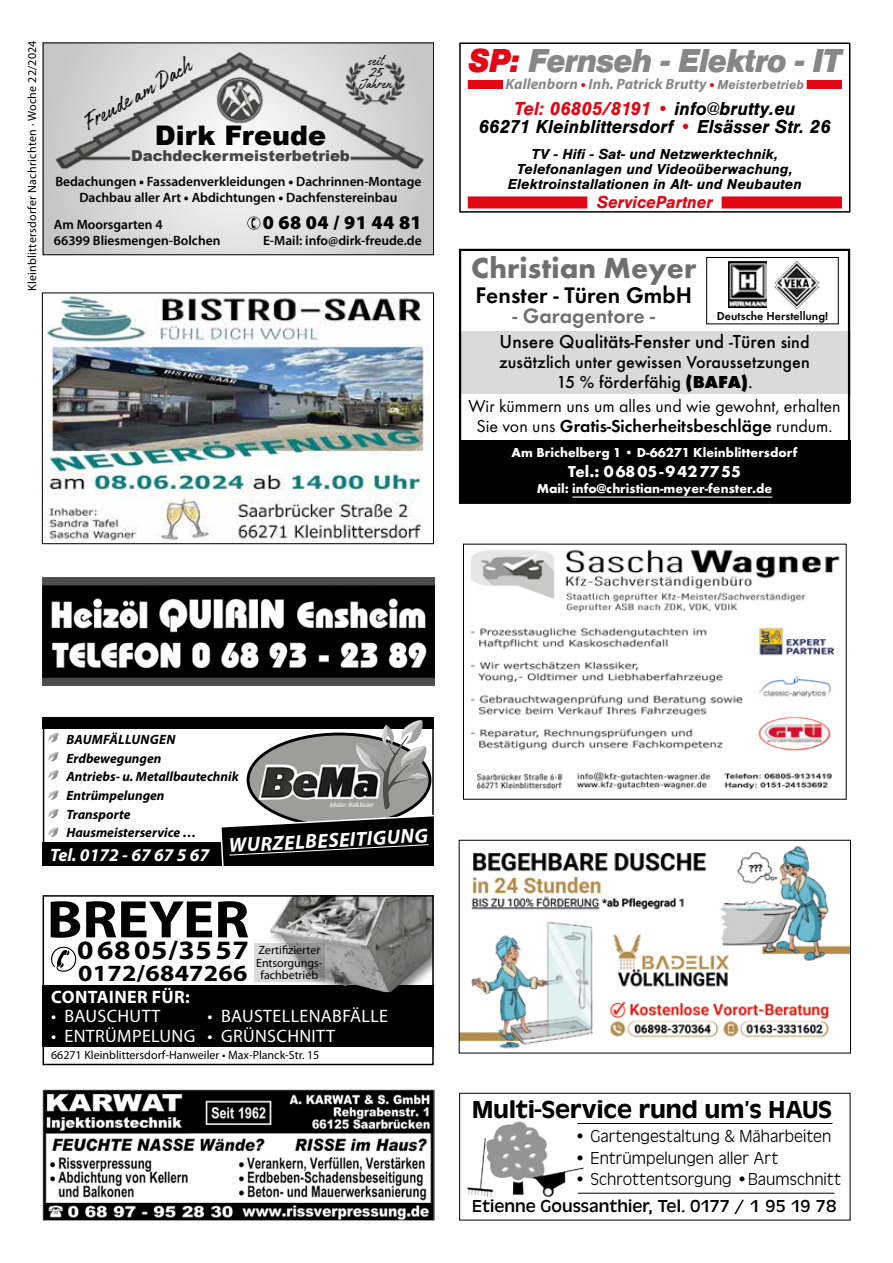
<style>
.page{position:relative;width:893px;height:1263px;background:#fff}
.page>*{position:absolute;margin:0;border:0;box-sizing:border-box;transform-origin:0 0}
.t1{font:700 53.25px "Myriad Pro";letter-spacing:-.005em;color:#000;scale:1.11 1}
.t2{font:italic 900 34.5px "Sans";letter-spacing:-.02em;color:#878787;scale:.93 1}
.t3{font:700 30.15px "Function";color:#706f6f}
.t4{font:900 27px "Arial";color:#000}
.t5{font:700 26.55px "Myriad Pro";letter-spacing:.02em;color:#000;scale:1.11 1}
.t6{font:500 25.5px "Antigone";color:#000;scale:1.05 1}
.t7{font:25.2px "Authenia Textured";color:#000}
.t8{font:600 23.4px "Function";color:#000}
.t9{font:700 23.25px "Myriad Pro";letter-spacing:.01em;color:#000;scale:1.11 1}
.t10{font:600 21.75px "Function";color:#706f6f}
.t11{font:italic 700 20.25px "Myriad Pro";color:#fff}
.t12{font:italic 700 19.5px/18px "Sans";color:#000;text-align:center;scale:.96 1}
.t13{font:500 19.5px "Function";letter-spacing:.005em;color:#000}
.t14{font:900 19.5px "Myriad Pro";letter-spacing:.02em;color:#000}
.t15{font:18px/20.2px "Function";color:#000;text-align:center}
.t16{font:300 18px "Antigone";color:#000}
.t17{font:500 18px/20.2px "Function";letter-spacing:.005em;color:#000;text-align:center}
.t18{font:18px "Myriad Pro";letter-spacing:.02em;color:#fff}
.t19{font:18px "Antigone";color:#000;scale:1.05 1}
.t20{font:italic 700 18px "Myriad Pro";color:#fff}
.t21{font:italic 700 18px "Sans";letter-spacing:-.01em;color:#e30613;scale:.96 1}
.t22{font:700 18px "Myriad Pro";letter-spacing:.02em;color:#fff}
.t23{font:700 16.5px "Function";letter-spacing:.01em;color:#fff}
.t24{font:15.45px/11.6px "Authenia Textured";color:#000;text-align:center}
.t25{font:italic 700 15px/15px "Sans";color:#000;text-align:center}
.t26{font:italic 700 15px "Myriad Pro";color:#878787}
.t27{font:900 15px "Arial";color:#4a4a49}
.t28{font:600 13.5px/16.2px "Myriad Pro";color:#000;text-align:center}
.t29{font:italic 700 13.5px/18.6px "Myriad Pro";color:#000}
.t30{font:700 13.5px "Function";letter-spacing:.005em;color:#fff}
.t31{font:12px/12.5px "Myriad Pro";color:#000;text-align:center}
.t32{font:12px "Myriad Pro";letter-spacing:.02em;color:#000}
.t33{font:600 12px "Function";color:#000}
.t34{font:italic condensed 6.9px "Myriad Pro";color:#fff}
.s1{font-weight:900}
.s2{color:#e30613}
.s3{font-family:"Sans";font-size:13.5px}
.s4{font-size:18px}
.s5{font-weight:800}
.s6{font-weight:600}
</style>
<div class="page">
<img style="left:461px;top:846px;width:388px;height:203px">
<div style="left:459px;top:840px;width:392px;height:213px;border:1px solid #000"></div>
<div style="left:807px;top:80px;width:35px;height:9px;background:#e30613"></div>
<div style="left:468px;top:80px;width:35px;height:9px;background:#e30613"></div>
<div style="left:468px;top:196px;width:119px;height:12px;background:#e30613"></div>
<div style="left:722px;top:196px;width:120px;height:12px;background:#e30613"></div>
<div style="left:459px;top:43px;width:391px;height:170px;border:2px solid #000"></div>
<img style="left:470px;top:549px;width:370px;height:241px">
<div style="left:43px;top:717px;width:391px;height:11px;background:#000"></div>
<div style="left:43px;top:842px;width:391px;height:24px;background:#000"></div>
<svg style="left:48px;top:732px;width:11px;height:10px"></svg>
<svg style="left:48px;top:752px;width:11px;height:10px"></svg>
<svg style="left:48px;top:770px;width:11px;height:10px"></svg>
<svg style="left:48px;top:808px;width:11px;height:10px"></svg>
<svg style="left:48px;top:790px;width:11px;height:10px"></svg>
<svg style="left:48px;top:827px;width:11px;height:10px"></svg>
<div style="left:43px;top:717px;width:391px;height:149px;border:2px solid #000"></div>
<svg style="left:248px;top:734px;width:182px;height:92px"></svg>
<img style="left:259px;top:720px;width:167px;height:89px">
<svg style="left:219px;top:813px;width:215px;height:53px"></svg>
<div style="left:43px;top:985px;width:391px;height:61px;background:#000"></div>
<div style="left:267px;top:895px;width:167px;height:110px;background:#000"></div>
<img style="left:270px;top:898px;width:161px;height:94px">
<div style="left:43px;top:895px;width:391px;height:170px;border:2px solid #000"></div>
<svg style="left:51px;top:947px;width:25px;height:25px"></svg>
<svg style="left:254px;top:943px;width:71px;height:38px;background:#bdbcbc"></svg>
<div style="left:459px;top:331px;width:391px;height:63px;background:#dadada"></div>
<div style="left:459px;top:440px;width:391px;height:63px;background:#000"></div>
<hr style="left:572px;top:496px;width:200px;height:2px;background:#fff">
<div style="left:459px;top:249px;width:391px;height:255px;border:2px solid #000"></div>
<img style="left:729px;top:261px;width:38px;height:46px">
<img style="left:774px;top:261px;width:45px;height:49px">
<div style="left:706px;top:257px;width:132px;height:67px;border:1px solid #000"></div>
<svg style="left:43px;top:43px;width:391px;height:212px;background:#cecece"></svg>
<hr style="left:577px;top:1123px;width:255px;height:1px;background:#000">
<hr style="left:578px;top:1193px;width:256px;height:1px;background:#000">
<div style="left:459px;top:1093px;width:391px;height:127px;border:1px solid #000"></div>
<img style="left:467px;top:1121px;width:121px;height:77px">
<img style="left:43px;top:1089px;width:391px;height:131px">
<img style="left:44px;top:296px;width:381px;height:246px">
<div style="left:42px;top:293px;width:392px;height:251px;border:1px solid #000"></div>
<img style="left:43px;top:577px;width:391px;height:109px">
<p class="t32" style="left:25px;top:291px;width:252px;rotate:-90deg">Kleinblittersdorfer Nachrichten · Woche 22/2024</p>
<h3 class="t7" style="left:78px;top:113px;width:123px;rotate:-30deg">Freude am Dach</h3>
<p class="t24" style="left:360px;top:57px;width:34px">seit<br>25<br>Jahren</p>
<h3 class="t4" style="left:155px;top:116px;width:173px">Dirk Freude</h3>
<p class="t27" style="left:131px;top:145px;width:220px">Dachdeckermeisterbetrieb</p>
<p class="t28" style="left:55px;top:173px;width:368px">Bedachungen <span class="s1">•</span> Fassadenverkleidungen <span class="s1">•</span> Dachrinnen-Montage<br>Dachbau aller Art <span class="s1">•</span> Abdichtungen <span class="s1">•</span> Dachfenstereinbau</p>
<p class="t28" style="left:54px;top:216px;width:168px;text-align:left">Am Moorsgarten 4<br>66399 Bliesmengen-Bolchen</p>
<h3 class="t14" style="left:263px;top:209px;width:161px">0 68 04 / 91 44 81</h3>
<p class="t28" style="left:263px;top:232px;width:160px">E-Mail: info@dirk-freude.de</p>
<h2 class="t2" style="left:468px;top:41px;width:403px"><span class="s2">SP:</span> Fernseh - Elektro - IT</h2>
<p class="t26" style="left:506px;top:74px;width:300px">Kallenborn <span class="s2">•</span> Inh. Patrick Brutty <span class="s2">•</span> <span class="s3">Meisterbetrieb</span></p>
<h3 class="t12" style="left:479px;top:100px;width:368px"><span class="s2">Tel: 06805/8191 •</span> info@brutty.eu<br>66271 Kleinblittersdorf <span class="s2">•</span> Elsässer Str. 26</h3>
<p class="t25" style="left:508px;top:146px;width:295px">TV - Hifi - Sat- und Netzwerktechnik,<br>Telefonanlagen und Videoüberwachung,<br>Elektroinstallationen in Alt- und Neubauten</p>
<h3 class="t21" style="left:597px;top:192px;width:122px">ServicePartner</h3>
<h3 class="t3" style="left:471px;top:250px;width:227px">Christian Meyer</h3>
<h3 class="t8" style="left:476px;top:281px;width:218px">Fenster - Türen GmbH</h3>
<h3 class="t10" style="left:513px;top:303px;width:144px">- Garagentore -</h3>
<h3 class="t13" style="left:500px;top:330px;width:311px">Unsere Qualitäts-Fenster und -Türen <span class="s4">sind</span></h3>
<h3 class="t17" style="left:499px;top:352px;width:312px">zusätzlich unter gewissen Voraussetzungen<br>15 % förderfähig <span class="s5">(BAFA)</span>.</h3>
<h3 class="t15" style="left:468px;top:396px;width:374px">Wir kümmern uns um alles und wie gewohnt, erhalten<br>Sie von uns <span class="s6">Gratis-Sicherheitsbeschläge</span> rundum.</h3>
<p class="t33" style="left:717px;top:309px;width:113px">Deutsche Herstellung!</p>
<p class="t30" style="left:512px;top:445px;width:287px">Am Brichelberg 1 • D-66271 Kleinblittersdorf</p>
<p class="t23" style="left:568px;top:462px;width:174px">Tel.: 06805-9427755</p>
<p class="t30" style="left:537px;top:481px;width:237px">Mail: info@christian-meyer-fenster.de</p>
<p class="t29" style="left:66px;top:729px;width:174px">Baumfällungen erdbewegungen<br>antriebs- u. metallbautechnik entrümpelungen<br>Transporte<br>Hausmeisterservice …</p>
<p class="t34" style="left:330px;top:800px;width:45px">Inhaber: Maik Becker</p>
<h3 class="t11" style="left:228px;top:832px;width:201px;rotate:-3deg">WurzelBeseiTigung</h3>
<h3 class="t20" style="left:50px;top:843px;width:161px">Tel. 0172 - 67 67 5 67</h3>
<h1 class="t1" style="left:47px;top:885px;width:184px">BREYER</h1>
<h3 class="t5" style="left:77px;top:933px;width:156px">06805/3557</h3>
<h3 class="t9" style="left:78px;top:958px;width:154px">0172/6847266</h3>
<p class="t31" style="left:256px;top:944px;width:68px">Zertifizierter<br>Entsorgungs&shy;fachbetrieb</p>
<h3 class="t22" style="left:51px;top:985px;width:140px">CONTAINER FÜR:</h3>
<h3 class="t18" style="left:51px;top:1005px;width:111px">• Bauschutt</h3>
<h3 class="t18" style="left:51px;top:1025px;width:146px">• EntrümpElung</h3>
<h3 class="t18" style="left:208px;top:1005px;width:182px">• BaustEllEnaBfällE</h3>
<h3 class="t18" style="left:208px;top:1025px;width:129px">• grünschnitt</h3>
<p class="t31" style="left:51px;top:1048px;width:270px">66271 Kleinblittersdorf-hanweiler • max-planck-str. 15</p>
<h3 class="t6" style="left:472px;top:1095px;width:344px">Multi-Service rund um’s HAUS</h3>
<h3 class="t16" style="left:574px;top:1126px;width:259px">• Gartengestaltung &amp; Mäharbeiten</h3>
<h3 class="t16" style="left:574px;top:1148px;width:206px">• Entrümpelungen aller Art</h3>
<h3 class="t16" style="left:574px;top:1170px;width:268px">• Schrottentsorgung •Baumschnitt</h3>
<h3 class="t19" style="left:472px;top:1196px;width:349px">Etienne Goussanthier, Tel. 0177 / 1 95 19 78</h3>
</div>
